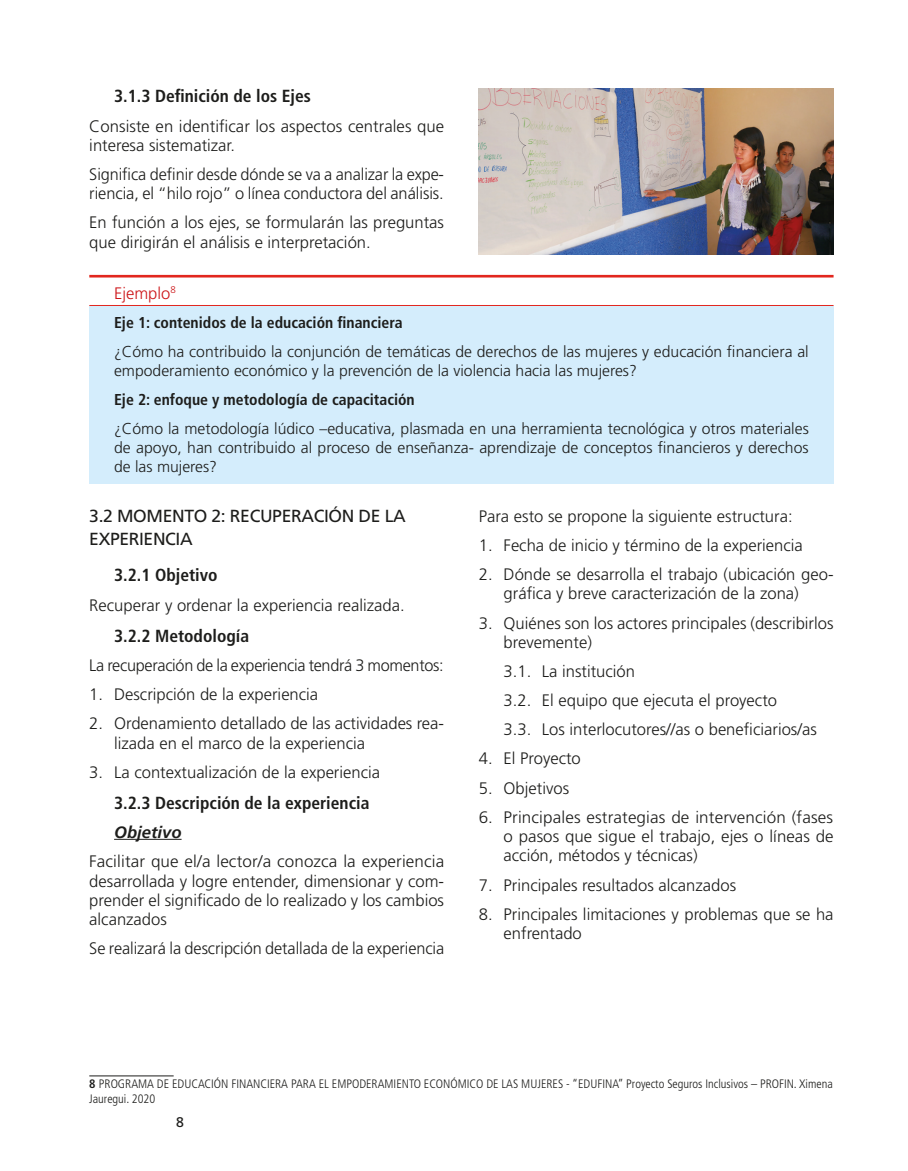
<style>
.page{position:relative;width:908px;height:1171px;background:#fff}
.page>*{position:absolute;margin:0;border:0;box-sizing:border-box;transform-origin:0 0}
._01_Cuerpo_1er_N_cel{font:700 condensed 17.5px "Frutiger LT Std";color:#1d1d1b}
.Titulo_negro_interli{font:17.5px/22.8px "Frutiger LT Std";letter-spacing:-.02em;color:#1d1d1b}
.Cuerpo_de_texto{font:300 16.62px/19.2px "Frutiger LT Std";color:#1d1d1b}
.Cuerpo_de_texto-2{font:300 16.62px "Frutiger LT Std";color:#cd171a}
.Cuerpo_de_texto-3{font:italic 700 16.62px "Frutiger 66";color:#1d1d1b}
.Cuerpo_de_texto-4{font:300 15.75px/19.1px "Frutiger LT Std";color:#1d1d1b}
.Cuerpo_de_texto-5{font:700 condensed 15.75px "Frutiger LT Std";color:#1d1d1b}
.t1{font:14px "Frutiger LT Std";color:#1d1d1b}
.t2{font:300 condensed 12.25px/14.7px "Frutiger LT Std";color:#1d1d1b}
.s1{font-weight:700}
</style>
<div class="page">
<div style="left:89px;top:306px;width:744px;height:178px;background:#d4edfc"></div>
<hr style="left:89px;top:275px;width:744px;height:2px;background:#e2271e">
<hr style="left:89px;top:305px;width:744px;height:1px;background:#e2271e">
<hr style="left:114px;top:839px;width:68px;height:1px;background:#1d1d1b">
<hr style="left:89px;top:1075px;width:85px;height:1px;background:#1d1d1b">
<img style="left:479px;top:89px;width:355px;height:165px">
<p class="_01_Cuerpo_1er_N_cel" style="left:114px;top:86px;width:198px">3.1.3 Definición de los Ejes</p>
<p class="Cuerpo_de_texto" style="left:89px;top:116px;width:356px">Consiste en identificar los aspectos centrales que interesa sistematizar.</p>
<p class="Cuerpo_de_texto" style="left:89px;top:165px;width:356px">Significa definir desde dónde se va a analizar la expe&shy;riencia, el “hilo rojo” o línea conductora del análisis.</p>
<p class="Cuerpo_de_texto" style="left:89px;top:213px;width:356px">En función a los ejes, se formularán las preguntas que dirigirán el análisis e interpretación.</p>
<p class="Cuerpo_de_texto-2" style="left:114px;top:284px;width:63px">Ejemplo<sup>8</sup></p>
<p class="Cuerpo_de_texto-5" style="left:114px;top:313px;width:290px">Eje 1: contenidos de la educación financiera</p>
<p class="Cuerpo_de_texto-4" style="left:114px;top:342px;width:696px">¿Cómo ha contribuido la conjunción de temáticas de derechos de las mujeres y educación financiera al empoderamiento económico y la prevención de la violencia hacia las mujeres?</p>
<p class="Cuerpo_de_texto-5" style="left:114px;top:390px;width:302px">Eje 2: enfoque y metodología de capacitación</p>
<p class="Cuerpo_de_texto-4" style="left:114px;top:419px;width:696px;text-align:justify">¿Cómo la metodología lúdico –educativa, plasmada en una herramienta tecnológica y otros materiales de apoyo, han contribuido al proceso de enseñanza- aprendizaje de conceptos financieros y derechos de las mujeres?</p>
<p class="Titulo_negro_interli" style="left:89px;top:505px;width:318px">3.2 MOMENTO 2: RECUPERACIÓN DE LA<br>EXPERIENCIA</p>
<p class="_01_Cuerpo_1er_N_cel" style="left:114px;top:565px;width:105px">3.2.1 Objetivo</p>
<p class="Cuerpo_de_texto" style="left:89px;top:595px;width:317px">Recuperar y ordenar la experiencia realizada.</p>
<p class="_01_Cuerpo_1er_N_cel" style="left:114px;top:625px;width:136px">3.2.2 Metodología</p>
<p class="Cuerpo_de_texto" style="left:89px;top:656px;width:356px">La recuperación de la experiencia tendrá 3 momentos:</p>
<p class="Cuerpo_de_texto" style="left:89px;top:685px;width:230px">1. Descripción de la experiencia</p>
<p class="Cuerpo_de_texto" style="left:114px;top:714px;width:331px;text-indent:-25px">2. Ordenamiento detallado de las actividades rea&shy;lizada en el marco de la experiencia</p>
<p class="Cuerpo_de_texto" style="left:89px;top:762px;width:292px">3. La contextualización de la experiencia</p>
<p class="_01_Cuerpo_1er_N_cel" style="left:114px;top:792px;width:257px">3.2.3 Descripción de la experiencia</p>
<p class="Cuerpo_de_texto-3" style="left:114px;top:822px;width:69px">Objetivo</p>
<p class="Cuerpo_de_texto" style="left:89px;top:852px;width:356px;text-align:justify">Facilitar que el/a lector/a conozca la experiencia desarrollada y logre entender, dimensionar y com&shy;prender el significado de lo realizado y los cambios alcanzados</p>
<p class="Cuerpo_de_texto" style="left:89px;top:939px;width:356px">Se realizará la descripción detallada de la experiencia</p>
<p class="Cuerpo_de_texto" style="left:479px;top:506px;width:315px">Para esto se propone la siguiente estructura:</p>
<p class="Cuerpo_de_texto" style="left:479px;top:536px;width:326px">1. Fecha de inicio y término de la experiencia</p>
<p class="Cuerpo_de_texto" style="left:479px;top:565px;width:356px;text-align:center">2. Dónde se desarrolla el trabajo (ubicación geo&shy;gráfica y breve caracterización de la zona)</p>
<p class="Cuerpo_de_texto" style="left:504px;top:613px;width:331px;text-indent:-25px">3. Quiénes son los actores principales (describirlos brevemente)</p>
<p class="Cuerpo_de_texto" style="left:504px;top:662px;width:133px">3.1. La institución</p>
<p class="Cuerpo_de_texto" style="left:504px;top:691px;width:275px">3.2. El equipo que ejecuta el proyecto</p>
<p class="Cuerpo_de_texto" style="left:504px;top:720px;width:315px">3.3. Los interlocutores//as o beneficiarios/as</p>
<p class="Cuerpo_de_texto" style="left:479px;top:749px;width:104px">4. El Proyecto</p>
<p class="Cuerpo_de_texto" style="left:479px;top:778px;width:92px">5. Objetivos</p>
<p class="Cuerpo_de_texto" style="left:504px;top:808px;width:331px;text-align:justify;text-indent:-25px">6. Principales estrategias de intervención (fases o pasos que sigue el trabajo, ejes o líneas de acción, métodos y técnicas)</p>
<p class="Cuerpo_de_texto" style="left:479px;top:875px;width:259px">7. Principales resultados alcanzados</p>
<p class="Cuerpo_de_texto" style="left:504px;top:904px;width:331px;text-indent:-25px">8. Principales limitaciones y problemas que se ha enfrentado</p>
<p class="t2" style="left:89px;top:1077px;width:745px"><span class="s1">8</span> PROGRAMA DE EDUCACIÓN FINANCIERA PARA EL EMPODERAMIENTO ECONÓMICO DE LAS MUJERES - “EDUFINA” Proyecto Seguros Inclusivos – PROFIN. Ximena<br>Jauregui. 2020</p>
<p class="t1" style="left:176px;top:1114px;width:9px">8</p>
</div>
